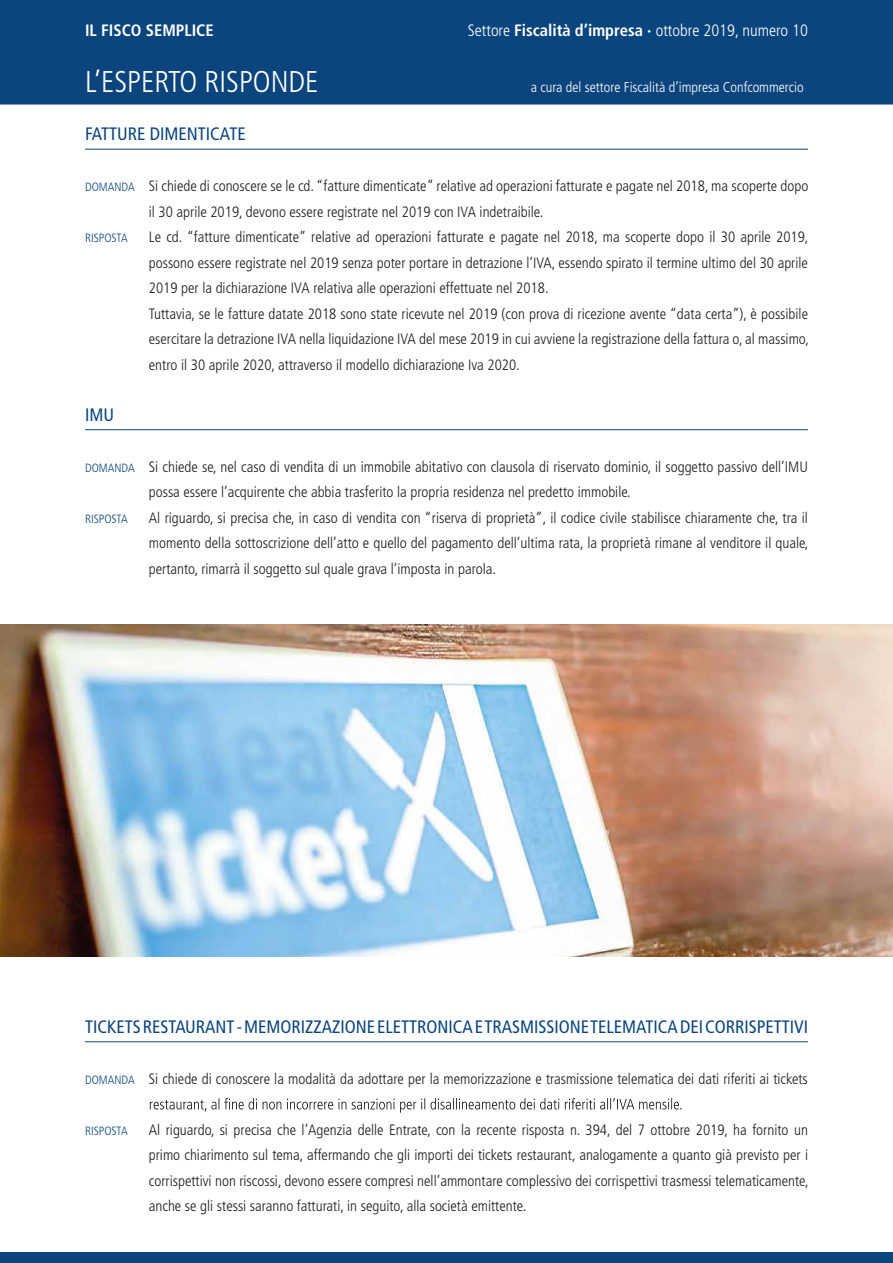
<style>
.page{position:relative;width:893px;height:1263px;background:#fff}
.page>*{position:absolute;margin:0;border:0;box-sizing:border-box;transform-origin:0 0}
.t1{font:300 condensed 30px "Frutiger LT Std";color:#fff}
.t2{font:condensed 18px "Frutiger LT Std";color:#0a457e}
.t3{font:300 condensed 16.5px "Frutiger LT Std";color:#fff}
.t4{font:700 condensed 16.5px "Frutiger LT Std";color:#fff}
.t5{font:300 condensed 15px/25.5px "Frutiger LT Std";color:#1d1d1b}
.t6{font:300 condensed 14.25px "Frutiger LT Std";color:#fff}
.t7{font:300 condensed 12px "Frutiger LT Std";color:#0a457e}
.s1{font-weight:700}
.s2{font-size:12px;color:#0a457e}
</style>
<div class="page">
<div style="left:0;top:0;width:893px;height:64px;background:#0a457e"></div>
<div style="left:0;top:1252px;width:893px;height:11px;background:#0a457e"></div>
<hr style="left:85px;top:149px;width:723px;height:1px;background:#0c457e">
<hr style="left:85px;top:429px;width:723px;height:1px;background:#0c457e">
<hr style="left:85px;top:1041px;width:723px;height:1px;background:#0c457e">
<svg style="left:150px;top:1098px;width:531px;height:15px"></svg>
<div style="left:0;top:60px;width:893px;height:45px;background:#0c457e"></div>
<img style="left:0;top:625px;width:893px;height:331px">
<p class="t4" style="left:85px;top:20px;width:130px">IL FISCO SEMPLICE</p>
<p class="t3" style="left:468px;top:21px;width:342px">Settore <span class="s1">Fiscalità d’impresa ·</span> ottobre 2019, numero 10</p>
<h1 class="t1" style="left:85px;top:65px;width:235px">L’ESPERTO RISPONDE</h1>
<p class="t6" style="left:531px;top:79px;width:274px">a cura del settore Fiscalità d’impresa Confcommercio</p>
<p class="t2" style="left:85px;top:124px;width:162px">FATTURE DIMENTICATE</p>
<p class="t5" style="left:149px;top:174px;width:661px;text-indent:-64px"><span class="s2">DOMANDA</span> Si chiede di conoscere se le cd. “fatture dimenticate” relative ad operazioni fatturate e pagate nel 2018, ma scoperte dopo il 30 aprile 2019, devono essere registrate nel 2019 con IVA indetraibile.</p>
<p class="t7" style="left:85px;top:231px;width:44px">RISPOSTA</p>
<p class="t5" style="left:149px;top:225px;width:662px">Le cd. “fatture dimenticate” relative ad operazioni fatturate e pagate nel 2018, ma scoperte dopo il 30 aprile 2019, possono essere registrate nel 2019 senza poter portare in detrazione l’IVA, essendo spirato il termine ultimo del 30 aprile 2019 per la dichiarazione IVA relativa alle operazioni effettuate nel 2018.<br>Tuttavia, se le fatture datate 2018 sono state ricevute nel 2019 (con prova di ricezione avente “data certa”), è possibile esercitare la detrazione IVA nella liquidazione IVA del mese 2019 in cui avviene la registrazione della fattura o, al massimo, entro il 30 aprile 2020, attraverso il modello dichiarazione Iva 2020.</p>
<p class="t2" style="left:85px;top:404px;width:31px">IMU</p>
<p class="t5" style="left:149px;top:454px;width:661px;text-indent:-64px"><span class="s2">DOMANDA</span> Si chiede se, nel caso di vendita di un immobile abitativo con clausola di riservato dominio, il soggetto passivo dell’IMU possa essere l’acquirente che abbia trasferito la propria residenza nel predetto immobile.</p>
<p class="t7" style="left:85px;top:512px;width:44px">RISPOSTA</p>
<p class="t5" style="left:149px;top:505px;width:661px;text-align:justify">Al riguardo, si precisa che, in caso di vendita con “riserva di proprietà”, il codice civile stabilisce chiaramente che, tra il momento della sottoscrizione dell’atto e quello del pagamento dell’ultima rata, la proprietà rimane al venditore il quale, pertanto, rimarrà il soggetto sul quale grava l’imposta in parola.</p>
<p class="t2" style="left:85px;top:1016px;width:725px">TICKETSRESTAURANT -MEMORIZZAZIONEELETTRONICAETRASMISSIONETELEMATICADEICORRISPETTIVI</p>
<p class="t5" style="left:85px;top:1066px;width:724px"><span class="s2">DOMANDA</span> Si chiede di conoscere la modalità da adottare per la memorizzazione e trasmissione telematica dei dati riferiti ai tickets</p>
<p class="t7" style="left:85px;top:1124px;width:44px">RISPOSTA</p>
<p class="t5" style="left:149px;top:1117px;width:661px;text-align:justify">Al riguardo, si precisa che l’Agenzia delle Entrate, con la recente risposta n. 394, del 7 ottobre 2019, ha fornito un primo chiarimento sul tema, affermando che gli importi dei tickets restaurant, analogamente a quanto già previsto per i corrispettivi non riscossi, devono essere compresi nell’ammontare complessivo dei corrispettivi trasmessi telematicamente, anche se gli stessi saranno fatturati, in seguito, alla società emittente.</p>
</div>
